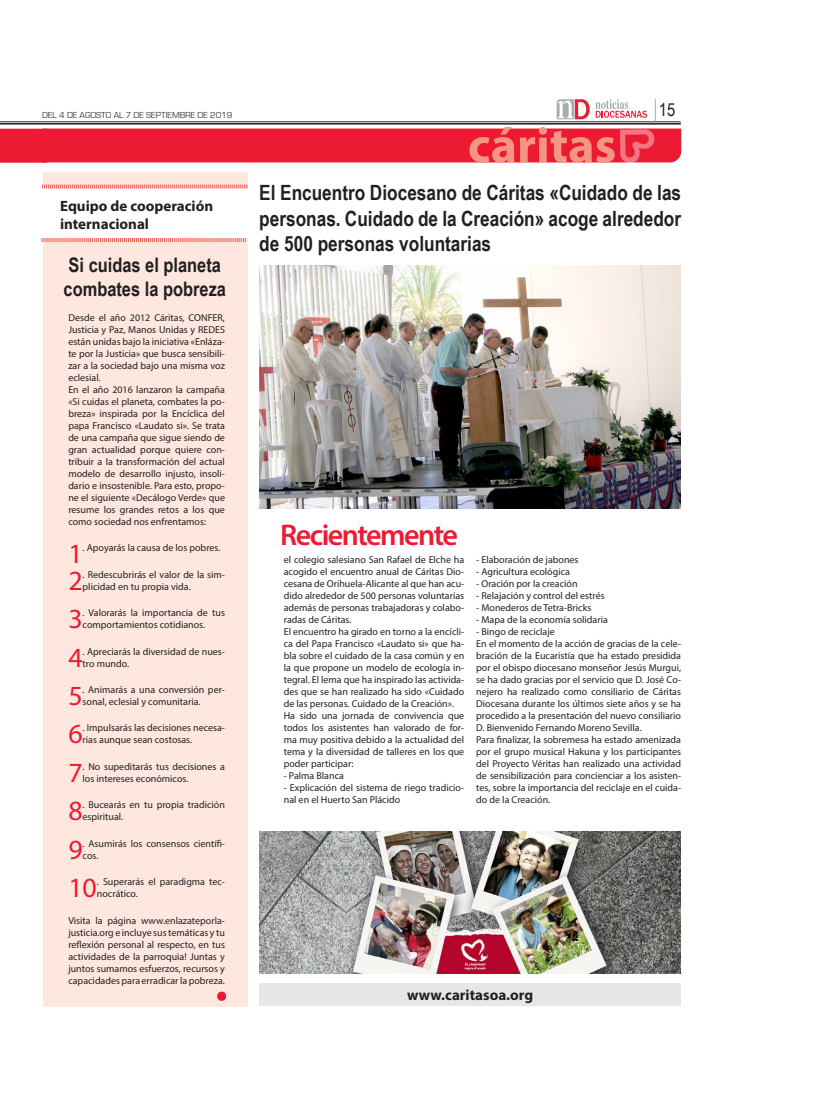
<style>
.page{position:relative;width:823px;height:1106px;background:#fff}
.page>*{position:absolute;margin:0;border:0;box-sizing:border-box;transform-origin:0 0}
.t1{font:700 50px "Myriad Pro";color:#f59684}
.parrafo2{font:700 50px "Myriad Pro";color:#ed1a33}
.parrafo2-2{font:600 30px "Myriad Pro";letter-spacing:-.05em;color:#ed1a33}
.Párrafo_NODI{font:27.8px "Myriad Pro";color:#ed1a33}
.parrafo2-3{font:700 21px/25.2px "Arial Narrow";color:#231f20;text-align:justify}
.Párrafo_NODI-2{font:700 20px "Arial Narrow";color:#231f20}
.t2{font:18px "Arial Narrow";color:#231f20}
.Párrafo_NODI-3{font:700 15px "Myriad Pro";color:#231f20}
.parrafo1{font:700 15px "Myriad Pro";color:#231f20}
.parrafo2-4{font:10px/12px "Myriad Pro";color:#231f20;text-align:justify}
.Párrafo_NODI-4{font:10px/12px "Myriad Pro";color:#231f20}
.t3{font:9px "Eurostile";color:#3e3e3f}
</style>
<div class="page">
<hr style="left:0;top:122px;width:680px;height:1px;background:#231f20">
<hr style="left:0;top:123px;width:680px;height:2px;background:#231f20">
<svg style="left:556px;top:99px;width:33px;height:20px"></svg>
<svg style="left:595px;top:99px;width:51px;height:19px"></svg>
<svg style="left:654px;top:99px;width:1px;height:22px"></svg>
<div style="left:0;top:128px;width:681px;height:35px;background:#ed1a33"></div>
<div style="left:259px;top:983px;width:421px;height:23px;background:#e6e7e9"></div>
<img style="left:618px;top:128px;width:35px;height:35px">
<div style="left:43px;top:172px;width:204px;height:834px;background:#fde7df"></div>
<svg style="left:41px;top:238px;width:205px;height:4px"></svg>
<div style="left:35px;top:188px;width:219px;height:50px;background:#fff"></div>
<svg style="left:42px;top:184px;width:205px;height:4px"></svg>
<img style="left:259px;top:266px;width:421px;height:243px">
<img style="left:259px;top:831px;width:421px;height:142px">
<p class="t3" style="left:42px;top:110px;width:191px">DEL 4 DE AGOSTO AL 7 DE SEPTIEMBRE DE 2019</p>
<p class="t2" style="left:658px;top:97px;width:18px">15</p>
<p class="Párrafo_NODI-3" style="left:60px;top:196px;width:154px">Equipo de cooperación</p>
<p class="Párrafo_NODI-3" style="left:60px;top:214px;width:90px">internacional</p>
<p class="Párrafo_NODI-2" style="left:69px;top:250px;width:154px">Si cuidas el planeta</p>
<p class="Párrafo_NODI-2" style="left:64px;top:274px;width:164px">combates la pobreza</p>
<p class="Párrafo_NODI-4" style="left:68px;top:311px;width:158px;text-align:justify">Desde el año 2012 Cáritas, CONFER, Justicia y Paz, Manos Unidas y REDES están unidas bajo la iniciativa «Enláza&shy;te por la Justicia» que busca sensibili&shy;zar a la sociedad bajo una misma voz eclesial.</p>
<p class="Párrafo_NODI-4" style="left:68px;top:383px;width:158px;text-align:justify">En el año 2016 lanzaron la campaña «Si cuidas el planeta, combates la po&shy;breza» inspirada por la Encíclica del papa Francisco «Laudato si». Se trata de una campaña que sigue siendo de gran actualidad porque quiere con&shy;tribuir a la transformación del actual modelo de desarrollo injusto, insoli&shy;dario e insostenible. Para esto, propo&shy;ne el siguiente «Decálogo Verde» que resume los grandes retos a los que como sociedad nos enfrentamos:</p>
<p class="Párrafo_NODI" style="left:68px;top:537px;width:16px">1</p>
<p class="Párrafo_NODI-4" style="left:83px;top:542px;width:139px">. Apoyarás la causa de los pobres.</p>
<p class="Párrafo_NODI" style="left:68px;top:563px;width:16px">2</p>
<p class="Párrafo_NODI-4" style="left:83px;top:568px;width:144px">. Redescubrirás el valor de la sim&shy;plicidad en tu propia vida.</p>
<p class="Párrafo_NODI" style="left:68px;top:601px;width:16px">3</p>
<p class="Párrafo_NODI-4" style="left:83px;top:606px;width:144px">. Valorarás la importancia de tus comportamientos cotidianos.</p>
<p class="Párrafo_NODI" style="left:68px;top:640px;width:16px">4</p>
<p class="Párrafo_NODI-4" style="left:83px;top:645px;width:144px">. Apreciarás la diversidad de nues&shy;tro mundo.</p>
<p class="Párrafo_NODI" style="left:68px;top:678px;width:16px">5</p>
<p class="Párrafo_NODI-4" style="left:83px;top:683px;width:144px">. Animarás a una conversión per&shy;sonal, eclesial y comunitaria.</p>
<p class="Párrafo_NODI" style="left:68px;top:717px;width:16px">6</p>
<p class="Párrafo_NODI-4" style="left:83px;top:722px;width:144px">. Impulsarás las decisiones necesa&shy;rias aunque sean costosas.</p>
<p class="Párrafo_NODI" style="left:68px;top:755px;width:16px">7</p>
<p class="Párrafo_NODI-4" style="left:83px;top:760px;width:144px">. No supeditarás tus decisiones a los intereses económicos.</p>
<p class="Párrafo_NODI" style="left:68px;top:793px;width:16px">8</p>
<p class="Párrafo_NODI-4" style="left:83px;top:798px;width:144px">. Bucearás en tu propia tradición espiritual.</p>
<p class="Párrafo_NODI" style="left:68px;top:832px;width:16px">9</p>
<p class="Párrafo_NODI-4" style="left:83px;top:837px;width:144px">. Asumirás los consensos científi&shy;cos.</p>
<p class="Párrafo_NODI" style="left:68px;top:870px;width:30px">10</p>
<p class="Párrafo_NODI-4" style="left:97px;top:875px;width:129px">. Superarás el paradigma tec&shy;nocrático.</p>
<p class="Párrafo_NODI-4" style="left:68px;top:914px;width:158px;text-align:justify">Visita la página www.enlazateporla&shy;justicia.org e incluye sus temáticas y tu reflexión personal al respecto, en tus actividades de la parroquia! Juntas y juntos sumamos esfuerzos, recursos y capacidades para erradicar la pobreza.</p>
<p class="parrafo2" style="left:214px;top:950px;width:14px">.</p>
<p class="t1" style="left:467px;top:113px;width:150px">cáritas</p>
<p class="parrafo2-3" style="left:259px;top:179px;width:423px">El Encuentro Diocesano de Cáritas «Cuidado de las personas. Cuidado de la Creación» acoge alrededor de 500 personas voluntarias</p>
<p class="parrafo2-2" style="left:280px;top:516px;width:179px">Recientemente</p>
<p class="parrafo2-4" style="left:283px;top:554px;width:182px">el colegio salesiano San Rafael de Elche ha acogido el encuentro anual de Cáritas Dio&shy;cesana de Orihuela-Alicante al que han acu&shy;dido alrededor de 500 personas voluntarias además de personas trabajadoras y colabo&shy;radas de Cáritas.</p>
<p class="parrafo2-4" style="left:283px;top:626px;width:182px">El encuentro ha girado en torno a la encícli&shy;ca del Papa Francisco «Laudato si» que ha&shy;bla sobre el cuidado de la casa común y en la que propone un modelo de ecología in&shy;tegral. El lema que ha inspirado las activida&shy;des que se han realizado ha sido «Cuidado de las personas. Cuidado de la Creación».</p>
<p class="parrafo2-4" style="left:283px;top:710px;width:182px">Ha sido una jornada de convivencia que todos los asistentes han valorado de for&shy;ma muy positiva debido a la actualidad del tema y la diversidad de talleres en los que poder participar:</p>
<p class="parrafo2-4" style="left:283px;top:770px;width:62px">- Palma Blanca</p>
<p class="parrafo2-4" style="left:283px;top:782px;width:182px">- Explicación del sistema de riego tradicio&shy;nal en el Huerto San Plácido</p>
<p class="parrafo2-4" style="left:476px;top:554px;width:104px">- Elaboración de jabones</p>
<p class="parrafo2-4" style="left:476px;top:566px;width:95px">- Agricultura ecológica</p>
<p class="parrafo2-4" style="left:476px;top:578px;width:103px">- Oración por la creación</p>
<p class="parrafo2-4" style="left:476px;top:590px;width:130px">- Relajación y control del estrés</p>
<p class="parrafo2-4" style="left:476px;top:602px;width:116px">- Monederos de Tetra-Bricks</p>
<p class="parrafo2-4" style="left:476px;top:614px;width:133px">- Mapa de la economía solidaria</p>
<p class="parrafo2-4" style="left:476px;top:626px;width:80px">- Bingo de reciclaje</p>
<p class="parrafo2-4" style="left:476px;top:638px;width:206px">En el momento de la acción de gracias de la cele&shy;bración de la Eucaristía que ha estado presidida por el obispo diocesano monseñor Jesús Murgui, se ha dado gracias por el servicio que D. José Co&shy;nejero ha realizado como consiliario de Cáritas Diocesana durante los últimos siete años y se ha procedido a la presentación del nuevo consiliario D. Bienvenido Fernando Moreno Sevilla.</p>
<p class="parrafo2-4" style="left:476px;top:734px;width:206px">Para finalizar, la sobremesa ha estado amenizada por el grupo musical Hakuna y los participantes del Proyecto Véritas han realizado una actividad de sensibilización para concienciar a los asisten&shy;tes, sobre la importancia del reciclaje en el cuida&shy;do de la Creación.</p>
<p class="parrafo1" style="left:407px;top:985px;width:127px">www.caritasoa.org</p>
</div>
